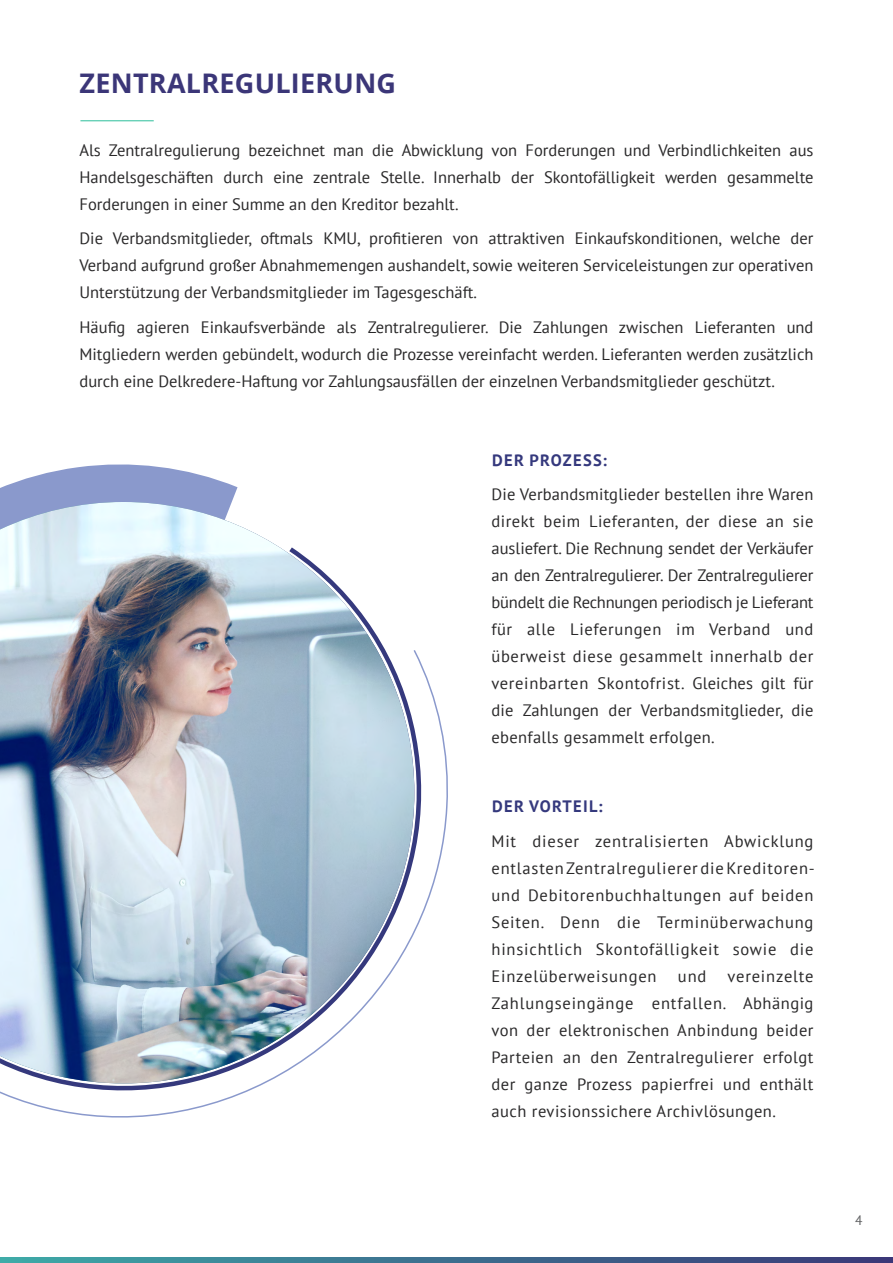
<style>
.page{position:relative;width:893px;height:1263px;background:#fff}
.page>*{position:absolute;margin:0;border:0;box-sizing:border-box;transform-origin:0 0}
.t1{font:700 27px "Open Sans";letter-spacing:.01em;color:#3b3678}
.t2{font:16.5px/27px "PT Sans";letter-spacing:.005em;color:#292829;text-align:justify}
.t3{font:700 16.5px "PT Sans";letter-spacing:.08em;color:#35397d}
.t4{font:13.5px "PT Sans";color:#5f6062}
</style>
<div class="page">
<svg style="left:0;top:464px;width:238px;height:38px"></svg>
<svg style="left:0;top:650px;width:448px;height:468px"></svg>
<img style="left:0;top:502px;width:414px;height:581px">
<hr style="left:80px;top:120px;width:74px;height:1px;background:#2cbe9a">
<svg style="left:0;top:1257px;width:893px;height:6px;background:#3c6f8e"></svg>
<h1 class="t1" style="left:80px;top:64px;width:318px">ZENTRALREGULIERUNG</h1>
<p class="t2" style="left:80px;top:136px;width:735px">Als Zentralregulierung bezeichnet man die Abwicklung von Forderungen und Verbindlichkeiten aus Handelsgeschäften durch eine zentrale Stelle. Innerhalb der Skontofälligkeit werden gesammelte Forderungen in einer Summe an den Kreditor bezahlt.</p>
<p class="t2" style="left:80px;top:224px;width:735px">Die Verbandsmitglieder, oftmals KMU, profitieren von attraktiven Einkaufskonditionen, welche der Verband aufgrund großer Abnahmemengen aushandelt, sowie weiteren Serviceleistungen zur operativen Unterstützung der Verbandsmitglieder im Tagesgeschäft.</p>
<p class="t2" style="left:80px;top:313px;width:735px">Häufig agieren Einkaufsverbände als Zentralregulierer. Die Zahlungen zwischen Lieferanten und Mitgliedern werden gebündelt, wodurch die Prozesse vereinfacht werden. Lieferanten werden zusätzlich durch eine Delkredere-Haftung vor Zahlungsausfällen der einzelnen Verbandsmitglieder geschützt.</p>
<p class="t3" style="left:492px;top:449px;width:116px">DER PROZESS:</p>
<p class="t2" style="left:491px;top:481px;width:323px">Die Verbandsmitglieder bestellen ihre Waren direkt beim Lieferanten, der diese an sie ausliefert. Die Rechnung sendet der Verkäufer an den Zentralregulierer. Der Zentralregulierer bündelt die Rechnungen periodisch je Lieferant für alle Lieferungen im Verband und überweist diese gesammelt innerhalb der vereinbarten Skontofrist. Gleiches gilt für die Zahlungen der Verbandsmitglieder, die ebenfalls gesammelt erfolgen.</p>
<p class="t3" style="left:492px;top:795px;width:112px">DER VORTEIL:</p>
<p class="t2" style="left:491px;top:827px;width:325px">Mit dieser zentralisierten Abwicklung entlasten Zentralregulierer die Kreditoren&shy;und Debitorenbuchhaltungen auf beiden Seiten. Denn die Terminüberwachung hinsichtlich Skontofälligkeit sowie die Einzelüberweisungen</p>
<p class="t2" style="left:491px;top:962px;width:323px;text-indent:236px">vereinzelte Zahlungseingänge entfallen. Abhängig von der elektronischen Anbindung beider Parteien an den Zentralregulierer erfolgt der ganze Prozess papierfrei und enthält auch revisionssichere Archivlösungen.</p>
<p class="t2" style="left:678px;top:962px;width:30px">und</p>
<p class="t4" style="left:855px;top:1211px;width:9px">4</p>
</div>
